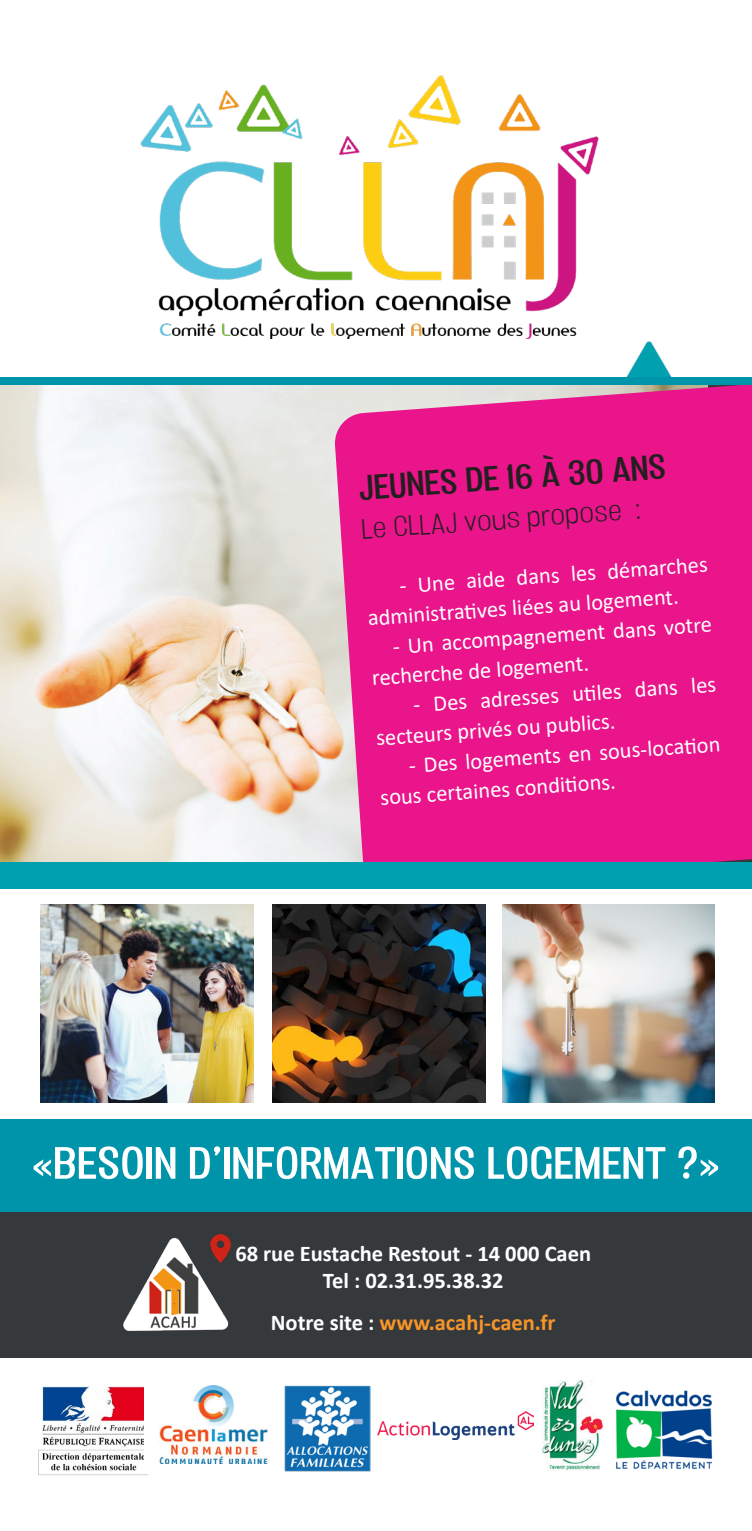
<style>
.page{position:relative;width:752px;height:1531px;background:#fff}
.page>*{position:absolute;margin:0;border:0;box-sizing:border-box;transform-origin:0 0}
.t1{font:52.5px "Vacer Sans Personal";color:#fff}
.t2{font:40px "Vacer Sans Personal";color:#231f20}
.t3{font:300 32.5px "Vacer Sans Personal";color:#231f20}
.t4{font:22.5px/30px "Calibri";color:#fff}
.t5{font:700 22.5px "Calibri";color:#fff}
.t6{font:700 22.5px "Calibri";color:#f79529}
.s1{color:#fff}
</style>
<div class="page">
<div style="left:0;top:377px;width:751px;height:980px;background:#36393c"></div>
<img style="left:0;top:385px;width:334px;height:477px">
<div style="left:0;top:885px;width:751px;height:249px;background:#fff"></div>
<img style="left:272px;top:904px;width:213px;height:198px">
<img style="left:41px;top:904px;width:212px;height:198px">
<img style="left:502px;top:904px;width:212px;height:198px">
<img style="left:616px;top:1390px;width:97px;height:79px">
<img style="left:284px;top:1385px;width:86px;height:86px">
<img style="left:38px;top:1385px;width:109px;height:90px">
<img style="left:141px;top:75px;width:458px;height:263px">
<img style="left:123px;top:1234px;width:107px;height:97px">
<div style="left:0;top:1119px;width:751px;height:93px;background:#0094ab"></div>
<div style="left:334px;top:384px;width:417px;height:478px;background:#ea148b"></div>
<img style="left:624px;top:342px;width:49px;height:43px">
<div style="left:0;top:377px;width:751px;height:7px;background:#0094ab"></div>
<div style="left:0;top:862px;width:751px;height:27px;background:#00a0b0"></div>
<img style="left:377px;top:1411px;width:156px;height:28px">
<img style="left:542px;top:1380px;width:62px;height:90px">
<img style="left:144px;top:1385px;width:124px;height:78px">
<p class="t2" style="left:357px;top:465px;width:309px;rotate:-4deg">JEUNES DE 16 À 30 ANS</p>
<p class="t3" style="left:360px;top:511px;width:281px;rotate:-4deg">Le CLLAJ vous propose :</p>
<p class="t4" style="left:364px;top:572px;width:344px;text-indent:34px;rotate:-4deg">- Une aide dans les démarches administrati ves liées au logement.</p>
<p class="t4" style="left:368px;top:632px;width:344px;text-indent:23px;rotate:-4deg">- Un accompagnement dans votre recherche de logement.</p>
<p class="t4" style="left:373px;top:692px;width:344px;text-indent:39px;rotate:-4deg">- Des adresses uti les dans les secteurs privés ou publics.</p>
<p class="t4" style="left:377px;top:752px;width:344px;text-indent:31px;rotate:-4deg">- Des logements en sous-locati on sous certaines conditi ons.</p>
<p class="t1" style="left:32px;top:1133px;width:689px">«BESOIN D’INFORMATIONS LOGEMENT ?»</p>
<p class="t5" style="left:235px;top:1238px;width:357px">68 rue Eustache Restout - 14 000 Caen</p>
<p class="t5" style="left:323px;top:1265px;width:182px">Tel : 02.31.95.38.32</p>
<p class="t6" style="left:271px;top:1307px;width:286px"><span class="s1">Notre site :</span> www.acahj-caen.fr</p>
</div>
